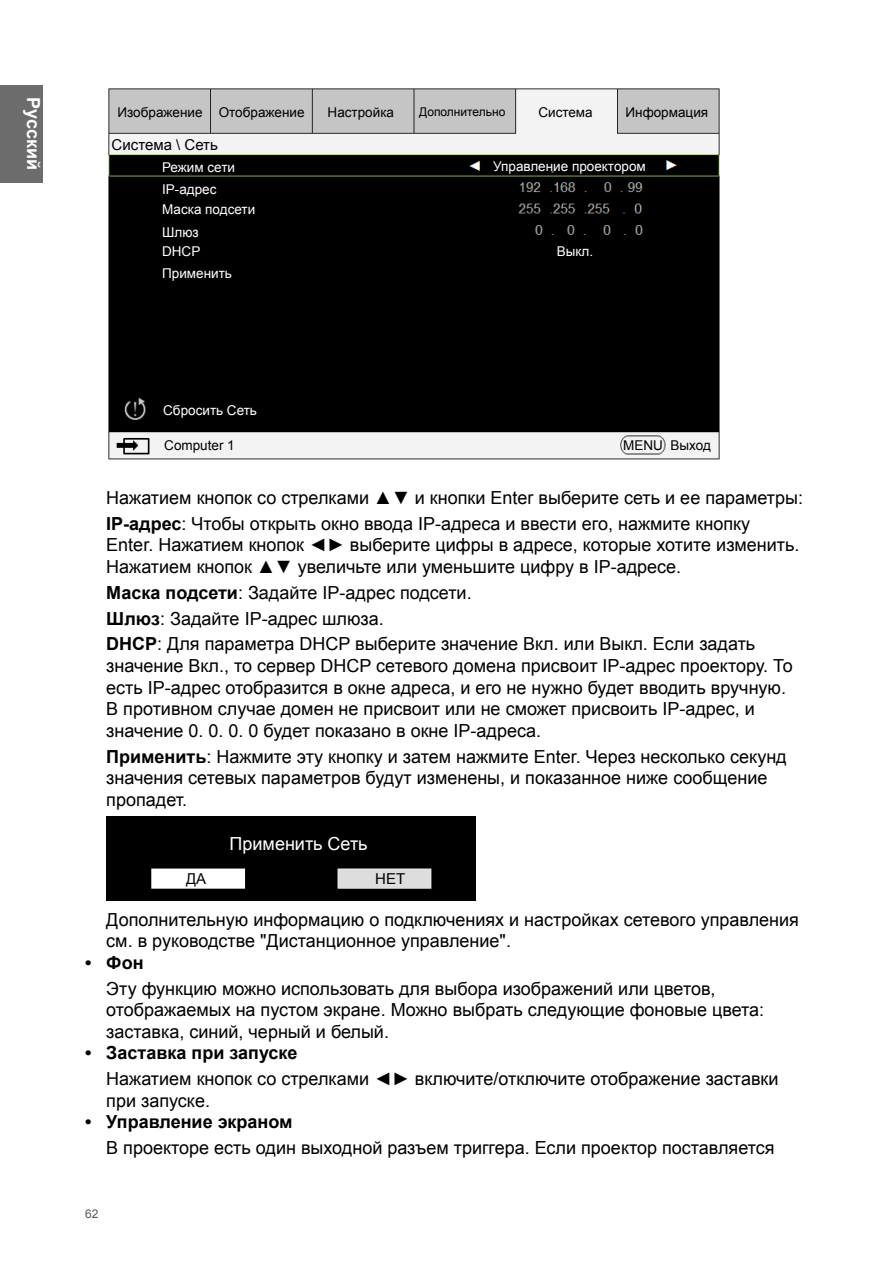
<style>
.page{position:relative;width:893px;height:1263px;background:#fff}
.page>*{position:absolute;margin:0;border:0;box-sizing:border-box;transform-origin:0 0}
.t1{font:18px/21.6px "Arial";color:#000}
.t2{font:700 18px "Arial";color:#000}
.t3{font:18px "Arial";color:#fff}
.t4{font:700 18px "Arial";color:#fff}
.t5{font:15px "Arial";color:#000}
.t6{font:13.5px/19.8px "Arial";color:#fff}
.t7{font:13.5px "Arial";color:#000}
.t8{font:12px "Arial";color:#000}
.t9{font:12px "Arial";color:#5a5757}
.s1{font-weight:700}
</style>
<div class="page">
<div style="left:0;top:85px;width:43px;height:97px;background:#6d6c6c"></div>
<img style="left:108px;top:88px;width:612px;height:372px">
<img style="left:106px;top:816px;width:370px;height:85px">
<p class="t4" style="left:45px;top:97px;width:74px;rotate:90deg">Русский</p>
<p class="t7" style="left:118px;top:104px;width:188px">Изображение Отображение</p>
<p class="t7" style="left:328px;top:104px;width:68px">Настройка</p>
<p class="t8" style="left:419px;top:104px;width:88px">Дополнительно</p>
<p class="t7" style="left:538px;top:104px;width:56px">Система</p>
<p class="t7" style="left:625px;top:104px;width:84px">Информация</p>
<p class="t5" style="left:112px;top:135px;width:108px">Система \ Сеть</p>
<p class="t6" style="left:162px;top:157px;width:74px">Режим сети</p>
<p class="t6" style="left:493px;top:156px;width:154px">Управление проектором</p>
<p class="t6" style="left:162px;top:179px;width:95px">IP-адрес<br>Маска подсети</p>
<p class="t6" style="left:162px;top:222px;width:40px">Шлюз<br>DHCP</p>
<p class="t6" style="left:162px;top:264px;width:71px">Применить</p>
<p class="t6" style="left:557px;top:242px;width:38px">Выкл.</p>
<p class="t6" style="left:163px;top:401px;width:95px">Сбросить Сеть</p>
<p class="t7" style="left:164px;top:437px;width:72px">Computer 1</p>
<p class="t7" style="left:623px;top:437px;width:89px">MENU Выход</p>
<p class="t1" style="left:106px;top:485px;width:698px;line-height:25.8px">Нажатием кнопок со стрелками ▲▼ и кнопки Enter выберите сеть и ее параметры:<br><span class="s1">IP-адрес</span>: Чтобы открыть окно ввода IP-адреса и ввести его, нажмите кнопку</p>
<p class="t1" style="left:106px;top:534px;width:695px">Enter. Нажатием кнопок ◄► выберите цифры в адресе, которые хотите изменить.<br>Нажатием кнопок ▲▼ увеличьте или уменьшите цифру в IP-адресе.</p>
<p class="t1" style="left:106px;top:580px;width:650px;line-height:25.8px"><span class="s1">Маска подсети</span>: Задайте IP-адрес подсети.<br><span class="s1">Шлюз</span>: Задайте IP-адрес шлюза.<br><span class="s1">DHCP</span>: Для параметра DHCP выберите значение Вкл. или Выкл. Если задать</p>
<p class="t1" style="left:106px;top:655px;width:688px">значение Вкл., то сервер DHCP сетевого домена присвоит IP-адрес проектору. То есть IP-адрес отобразится в окне адреса, и его не нужно будет вводить вручную.<br>В противном случае домен не присвоит или не сможет присвоить IP-адрес, и значение 0. 0. 0. 0 будет показано в окне IP-адреса.</p>
<p class="t1" style="left:106px;top:746px;width:682px"><span class="s1">Применить</span>: Нажмите эту кнопку и затем нажмите Enter. Через несколько секунд значения сетевых параметров будут изменены, и показанное ниже сообщение пропадет.</p>
<p class="t3" style="left:230px;top:832px;width:140px">Применить Сеть</p>
<p class="t5" style="left:186px;top:869px;width:22px">ДА</p>
<p class="t5" style="left:375px;top:869px;width:31px">НЕТ</p>
<p class="t1" style="left:106px;top:908px;width:694px">Дополнительную информацию о подключениях и настройках сетевого управления см. в руководстве "Дистанционное управление".</p>
<p class="t2" style="left:85px;top:950px;width:60px">• Фон</p>
<p class="t1" style="left:106px;top:978px;width:659px">Эту функцию можно использовать для выбора изображений или цветов, отображаемых на пустом экране. Можно выбрать следующие фоновые цвета: заставка, синий, черный и белый.</p>
<p class="t2" style="left:85px;top:1041px;width:214px">• Заставка при запуске</p>
<p class="t1" style="left:106px;top:1068px;width:674px">Нажатием кнопок со стрелками ◄► включите/отключите отображение заставки при запуске.</p>
<p class="t2" style="left:85px;top:1110px;width:209px">• Управление экраном</p>
<p class="t1" style="left:106px;top:1137px;width:670px">В проекторе есть один выходной разъем триггера. Если проектор поставляется</p>
<p class="t9" style="left:85px;top:1206px;width:15px">62</p>
</div>
